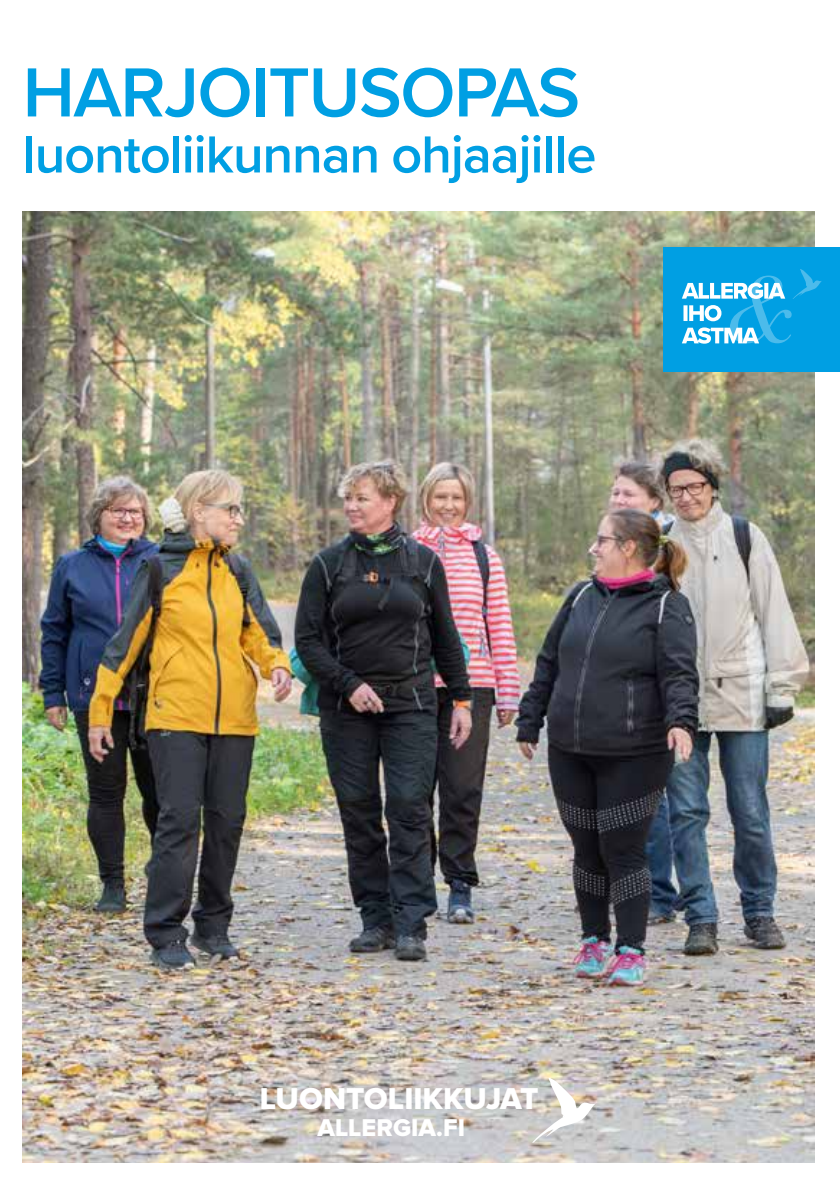
<style>
.page{position:relative;width:840px;height:1191px;background:#fff}
.page>*{position:absolute;margin:0;border:0;box-sizing:border-box;transform-origin:0 0}
.t1{font:600 72px "Proxima Nova";letter-spacing:-.02em;color:#009fe3}
.t2{font:600 54px "Proxima Nova";letter-spacing:-.02em;color:#009fe3}
.t3{font:31.2px "Proxima Nova Extrabld";color:#fff}
.t4{font:25.2px "Proxima Nova Extrabld";color:#fff}
</style>
<div class="page">
<img style="left:23px;top:211px;width:791px;height:951px">
<div style="left:663px;top:247px;width:176px;height:124px;background:#009fe3"></div>
<svg style="left:681px;top:269px;width:140px;height:75px"></svg>
<svg style="left:531px;top:1077px;width:65px;height:66px"></svg>
<h1 class="t1" style="left:23px;top:39px;width:558px">HARJOITUSOPAS</h1>
<p class="t2" style="left:23px;top:114px;width:575px">luontoliikunnan ohjaajille</p>
<p class="t3" style="left:260px;top:1080px;width:280px">LUONTOLIIKKUJAT</p>
<p class="t4" style="left:317px;top:1113px;width:149px">ALLERGIA.FI</p>
</div>
